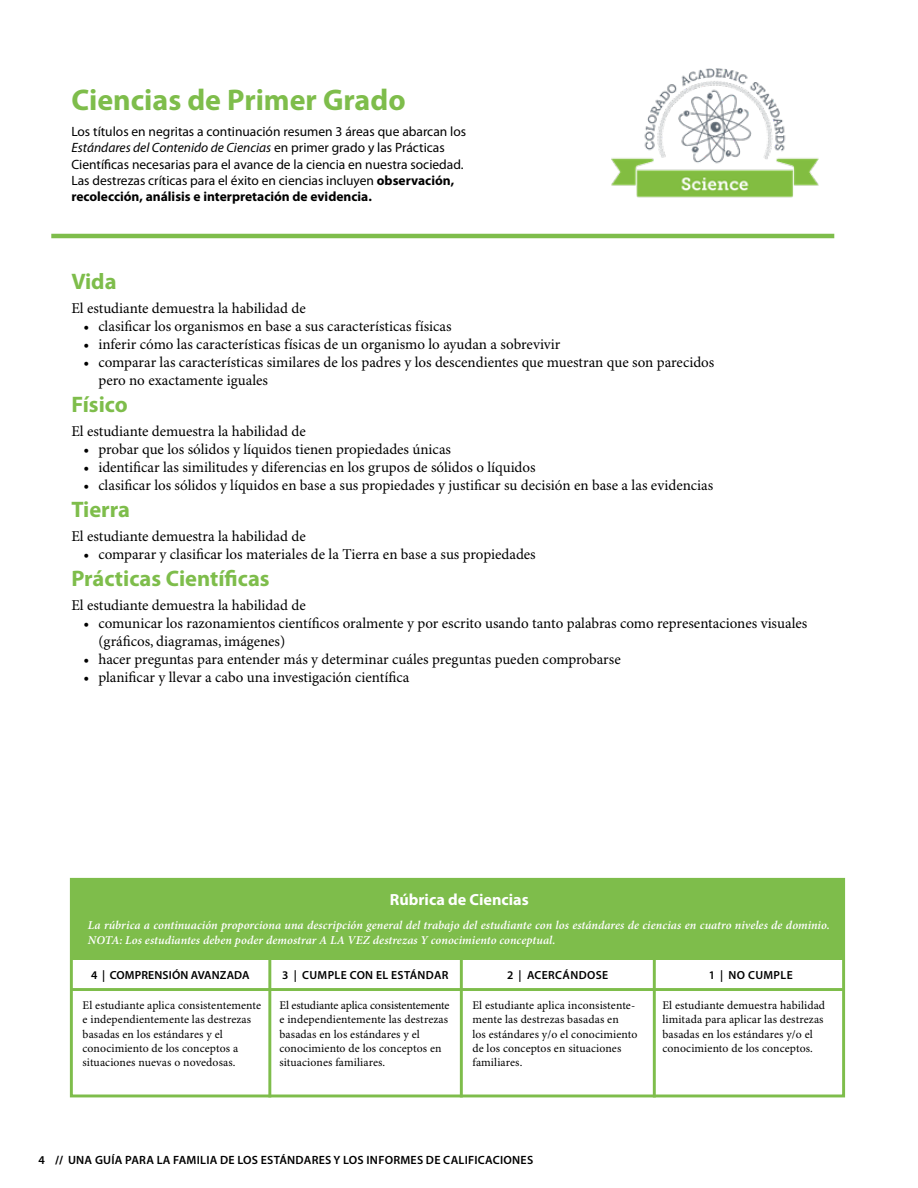
<style>
.page{position:relative;width:918px;height:1188px;background:#fff}
.page>*{position:absolute;margin:0;border:0;box-sizing:border-box;transform-origin:0 0}
.t1{font:700 30px "Myriad Pro";color:#7ebd4b}
.t2{font:700 22.5px "Myriad Pro";color:#7ebd4b}
.t3{font:700 16.2px "Myriad Pro";color:#fff}
.t4{font:15px/18px "Minion Pro";color:#000}
.t5{font:13.5px/16.2px "Myriad Pro";color:#000}
.t6{font:italic 600 12px/15px "Minion Pro";letter-spacing:.01em;color:#fff}
.t7{font:600 12px "Myriad Pro";letter-spacing:.02em;color:#000}
.t8{font:11.7px/14.1px "Minion Pro";letter-spacing:.01em;color:#000}
.t9{font:600 11.7px "Myriad Pro";letter-spacing:.03em;color:#000}
.t10{font:600 11.7px "Myriad Pro";letter-spacing:.01em;color:#000}
.s1{font-style:italic}
.s2{font-weight:700}
</style>
<div class="page">
<hr style="left:51px;top:234px;width:783px;height:4px;background:#7ebd4b">
<img style="left:611px;top:68px;width:208px;height:130px">
<div style="left:71px;top:878px;width:773px;height:82px;background:#7ebd4b"></div>
<hr style="left:268px;top:957px;width:3px;height:140px;background:#7ebd4b">
<hr style="left:71px;top:988px;width:772px;height:3px;background:#7ebd4b">
<hr style="left:460px;top:957px;width:3px;height:140px;background:#7ebd4b">
<hr style="left:653px;top:957px;width:3px;height:140px;background:#7ebd4b">
<div style="left:70px;top:878px;width:775px;height:219px;border:3px solid #7ebd4b"></div>
<h1 class="t1" style="left:71px;top:83px;width:336px">Ciencias de Primer Grado</h1>
<p class="t5" style="left:71px;top:124px;width:396px">Los títulos en negritas a continuación resumen 3 áreas que abarcan los <span class="s1">Estándares del Contenido de Ciencias</span> en primer grado y las Prácticas Científicas necesarias para el avance de la ciencia en nuestra sociedad.<br>Las destrezas críticas para el éxito en ciencias incluyen <span class="s2">observación, recolección, análisis e interpretación de evidencia.</span></p>
<h2 class="t2" style="left:71px;top:269px;width:47px">Vida</h2>
<p class="t4" style="left:71px;top:300px;width:236px">El estudiante demuestra la habilidad de</p>
<p class="t4" style="left:83px;top:318px;width:370px">• clasificar los organismos en base a sus características físicas</p>
<p class="t4" style="left:83px;top:336px;width:479px">• inferir cómo las características físicas de un organismo lo ayudan a sobrevivir</p>
<p class="t4" style="left:98px;top:354px;width:618px;text-indent:-15px">• comparar las características similares de los padres y los descendientes que muestran que son parecidos pero no exactamente iguales</p>
<h2 class="t2" style="left:71px;top:392px;width:58px">Físico</h2>
<p class="t4" style="left:71px;top:423px;width:236px">El estudiante demuestra la habilidad de</p>
<p class="t4" style="left:83px;top:441px;width:369px">• probar que los sólidos y líquidos tienen propiedades únicas</p>
<p class="t4" style="left:83px;top:459px;width:454px">• identificar las similitudes y diferencias en los grupos de sólidos o líquidos</p>
<p class="t4" style="left:83px;top:477px;width:631px">• clasificar los sólidos y líquidos en base a sus propiedades y justificar su decisión en base a las evidencias</p>
<h2 class="t2" style="left:71px;top:497px;width:60px">Tierra</h2>
<p class="t4" style="left:71px;top:528px;width:236px">El estudiante demuestra la habilidad de</p>
<p class="t4" style="left:83px;top:546px;width:454px">• comparar y clasificar los materiales de la Tierra en base a sus propiedades</p>
<h2 class="t2" style="left:71px;top:566px;width:200px">Prácticas Científicas</h2>
<p class="t4" style="left:71px;top:597px;width:236px">El estudiante demuestra la habilidad de</p>
<p class="t4" style="left:98px;top:615px;width:710px;text-indent:-15px">• comunicar los razonamientos científicos oralmente y por escrito usando tanto palabras como representaciones visuales (gráficos, diagramas, imágenes)</p>
<p class="t4" style="left:83px;top:651px;width:539px">• hacer preguntas para entender más y determinar cuáles preguntas pueden comprobarse</p>
<p class="t4" style="left:83px;top:669px;width:327px">• planificar y llevar a cabo una investigación científica</p>
<p class="t3" style="left:390px;top:891px;width:141px">Rúbrica de Ciencias</p>
<p class="t6" style="left:88px;top:918px;width:743px">La rúbrica a continuación proporciona una descripción general del trabajo del estudiante con los estándares de ciencias en cuatro niveles de dominio.<br>NOTA: Los estudiantes deben poder demostrar A LA VEZ destrezas Y conocimiento conceptual.</p>
<p class="t10" style="left:91px;top:969px;width:160px">4 | COMPRENSIÓN AVANZADA</p>
<p class="t9" style="left:282px;top:969px;width:168px">3 | CUMPLE CON EL ESTÁNDAR</p>
<p class="t9" style="left:507px;top:969px;width:103px">2 | ACERCÁNDOSE</p>
<p class="t9" style="left:709px;top:969px;width:86px">1 | NO CUMPLE</p>
<p class="t8" style="left:83px;top:999px;width:180px">El estudiante aplica consistentemente e independientemente las destrezas basadas en los estándares y el conocimiento de los conceptos a situaciones nuevas o novedosas.</p>
<p class="t8" style="left:279px;top:999px;width:172px">El estudiante aplica consistentemente e independientemente las destrezas basadas en los estándares y el conocimiento de los conceptos en situaciones familiares.</p>
<p class="t8" style="left:472px;top:999px;width:167px">El estudiante aplica inconsistente&shy;mente las destrezas basadas en<br>los estándares y/o el conocimiento de los conceptos en situaciones familiares.</p>
<p class="t8" style="left:662px;top:999px;width:164px">El estudiante demuestra habilidad limitada para aplicar las destrezas basadas en los estándares y/o el conocimiento de los conceptos.</p>
<p class="t7" style="left:39px;top:1153px;width:496px">4 <span class="s2">//</span> UNA GUÍA PARA LA FAMILIA DE LOS ESTÁNDARES Y LOS INFORMES DE CALIFICACIONES</p>
</div>
